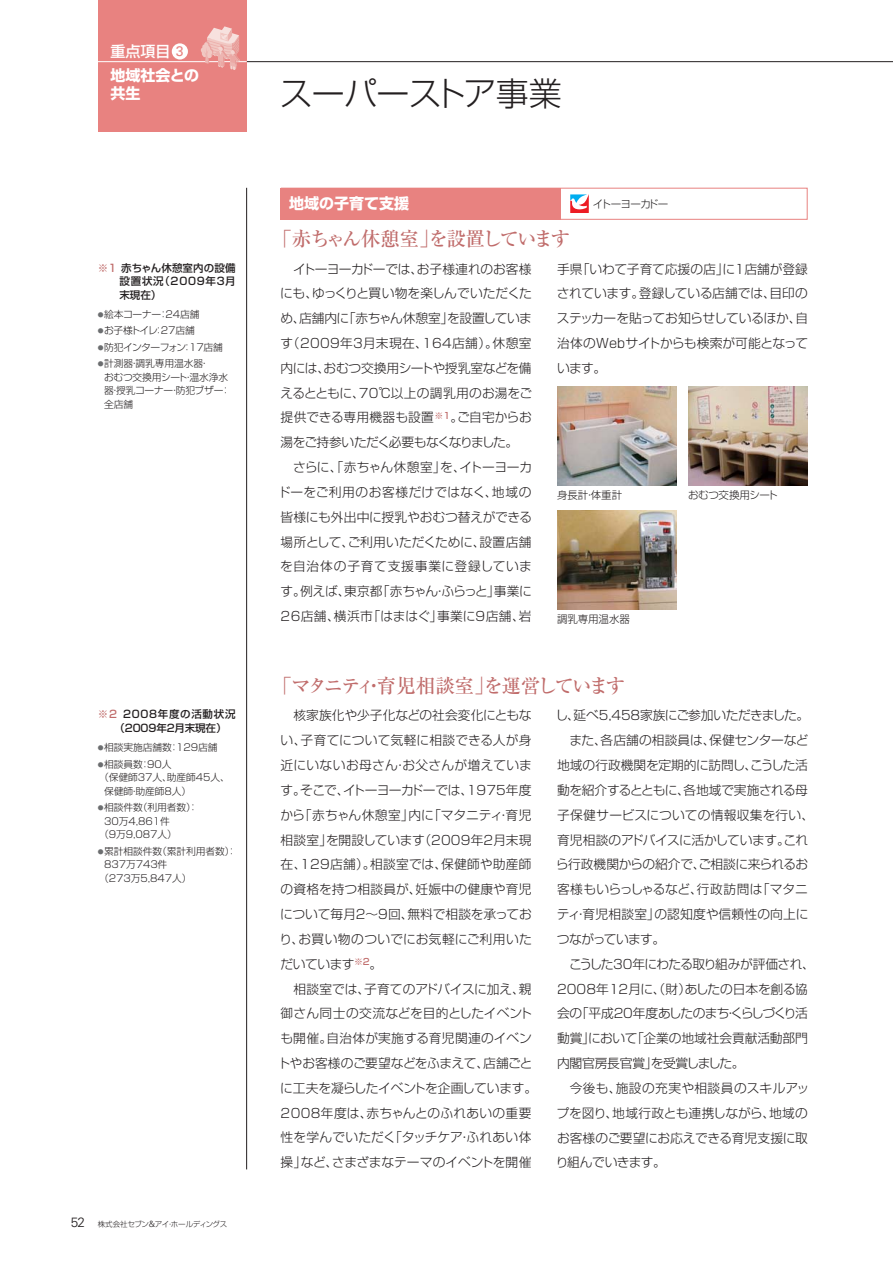
<style>
.page{position:relative;width:893px;height:1263px;background:#fff}
.page>*{position:absolute;margin:0;border:0;box-sizing:border-box;transform-origin:0 0}
.t1{font:33px "Shin Go Pro Light 90 pv RKSJ H";letter-spacing:-.025em;color:#231f20}
.t2{font:19.5px "Ryumin Pro Medium 90 pv RKSJ H";letter-spacing:-.1em;color:#c06c6b}
.t3{font:15px/18px "Shin Go Pro Bold 90 pv RKSJ H";color:#fff}
.t4{font:15px "Shin Go Pro Medium 90 pv RKSJ H";color:#fff}
.t5{font:12.75px/24.9px "Shin Go Pro Light 90 pv RKSJ H";letter-spacing:-.01em;color:#231f20;text-align:justify}
.t6{font:12.75px "Shin Go Pro Light 90 pv RKSJ H";letter-spacing:-.03em;color:#231f20}
.t7{font:12.75px "Shin Go Pro Light 90 pv RKSJ H";letter-spacing:-.04em;color:#231f20}
.t8{font:12.75px "Shin Go Pro Light 90 pv RKSJ H";letter-spacing:-.06em;color:#231f20}
.t9{font:12.75px "Shin Go Pro Light 90 pv RKSJ H";letter-spacing:-.035em;color:#231f20}
.t10{font:12.75px "Shin Go Pro Light 90 pv RKSJ H";letter-spacing:.015em;color:#231f20}
.t11{font:12.75px "Shin Go Pro Light 90 pv RKSJ H";letter-spacing:-.05em;color:#231f20}
.t12{font:12.75px "Shin Go Pro Light 90 pv RKSJ H";letter-spacing:.02em;color:#231f20}
.t13{font:12.75px "Shin Go Pro Light 90 pv RKSJ H";letter-spacing:.035em;color:#231f20}
.t14{font:12.75px "Shin Go Pro Light 90 pv RKSJ H";letter-spacing:-.045em;color:#231f20}
.t15{font:10.5px/13.5px "Shin Go Pro Medium 90 pv RKSJ H";letter-spacing:.01em;color:#231f20;text-align:justify}
.t16{font:10.5px/13.5px "Shin Go Pro Medium 90 pv RKSJ H";letter-spacing:.07em;color:#231f20}
.t17{font:10.5px "Shin Go Pro Light 90 pv RKSJ H";letter-spacing:-.02em;color:#231f20}
.t18{font:10.5px "Shin Go Pro Light 90 pv RKSJ H";letter-spacing:-.065em;color:#231f20}
.t19{font:9.75px/13.5px "Shin Go Pro Light 90 pv RKSJ H";letter-spacing:-.01em;color:#231f20}
.t20{font:9.75px "Shin Go Pro Light 90 pv RKSJ H";letter-spacing:-.04em;color:#231f20}
.t21{font:7.5px "Shin Go Pro Light 90 pv RKSJ H";letter-spacing:-.04em;color:#231f20}
.s1{font-family:"Univers LT Std";font-size:13.95px;color:#e88280}
.s2{color:#c06c6b}
.s3{font-size:5.85px;color:#6c6e70}
.s4{font-family:"Univers LT Std";font-weight:300;font-size:13.5px}
.s5{font-family:"Univers LT Std";font-weight:300;font-size:8.7px}
</style>
<div class="page">
<div style="left:281px;top:188px;width:280px;height:31px;background:#e88280"></div>
<div style="left:281px;top:188px;width:526px;height:32px;border:1px solid #e88280"></div>
<svg style="left:570px;top:194px;width:19px;height:19px"></svg>
<img style="left:557px;top:386px;width:120px;height:100px">
<img style="left:688px;top:386px;width:120px;height:100px">
<img style="left:557px;top:510px;width:120px;height:100px">
<hr style="left:247px;top:61px;width:646px;height:1px;background:#231f20">
<div style="left:98px;top:0;width:149px;height:132px;background:#e88280"></div>
<hr style="left:85px;top:61px;width:162px;height:1px;background:#fff">
<div style="left:172px;top:43px;width:16px;height:17px;background:#fff;border-radius:50%"></div>
<svg style="left:201px;top:26px;width:39px;height:44px"></svg>
<hr style="left:246px;top:188px;width:1px;height:981px;background:#231f20">
<p class="t4" style="left:111px;top:45px;width:75px">重点項目 <span class="s1">3</span></p>
<p class="t3" style="left:111px;top:69px;width:90px">地域社会との共生</p>
<h1 class="t1" style="left:280px;top:81px;width:283px">スーパーストア事業</h1>
<p class="t15" style="left:120px;top:262px;width:118px;text-indent:-22px"><span class="s2">※1</span> 赤ちゃん休憩室内の設備設置状況（2009年３月末現在）</p>
<p class="t19" style="left:98px;top:309px;width:103px"><span class="s3">●</span>絵本コーナー：24店舗</p>
<p class="t19" style="left:98px;top:325px;width:99px"><span class="s3">●</span>お子様トイレ：27店舗</p>
<p class="t20" style="left:98px;top:343px;width:127px"><span class="s3">●</span>防犯インターフォン：17店舗</p>
<p class="t19" style="left:104px;top:358px;width:128px;text-indent:-6px"><span class="s3">●</span>計測器・調乳専用温水器・<br>おむつ交換用シート・温水浄水器・授乳コーナー・防犯ブザー：全店舗</p>
<p class="t16" style="left:114px;top:709px;width:123px;text-indent:-17px"><span class="s2">※2</span> 2008年度の活動状況（2009年2月末現在）</p>
<p class="t19" style="left:98px;top:742px;width:121px"><span class="s3">●</span>相談実施店舗数：129店舗</p>
<p class="t19" style="left:98px;top:758px;width:75px"><span class="s3">●</span>相談員数：90人</p>
<p class="t19" style="left:99px;top:772px;width:132px">（保健師37人、助産師45人、</p>
<p class="t19" style="left:104px;top:785px;width:89px">保健師・助産師8人）</p>
<p class="t19" style="left:98px;top:802px;width:102px"><span class="s3">●</span>相談件数（利用者数）：</p>
<p class="t19" style="left:104px;top:815px;width:67px">30万4,861件</p>
<p class="t19" style="left:99px;top:829px;width:79px">（9万9,087人）</p>
<p class="t19" style="left:98px;top:845px;width:140px"><span class="s3">●</span>累計相談件数（累計利用者数）：</p>
<p class="t19" style="left:104px;top:859px;width:65px">837万743件</p>
<p class="t19" style="left:99px;top:872px;width:94px">（273万5,847人）</p>
<p class="t21" style="left:71px;top:1221px;width:158px"><span class="s4">52</span> 株式会社セブン<span class="s5">&amp;</span>アイ・ホールディングス</p>
<p class="t3" style="left:289px;top:197px;width:121px">地域の子育て支援</p>
<p class="t18" style="left:593px;top:200px;width:77px">イトーヨーカドー</p>
<h2 class="t2" style="left:272px;top:231px;width:299px">「赤ちゃん休憩室」を設置しています</h2>
<p class="t5" style="left:280px;top:258px;width:254px;text-indent:13px">イトーヨーカドーでは、お子様連れのお客様にも、ゆっくりと買い物を楽しんでいただくため、店舗内に「赤ちゃん休憩室」を設置しています（2009年3月末現在、164店舗）。休憩室内には、おむつ交換用シートや授乳室などを備えるとともに、70℃以上の調乳用のお湯をご提供できる専用機器も設置<sup>※1</sup>。ご自宅からお湯をご持参いただく必要もなくなりました。</p>
<p class="t5" style="left:278px;top:457px;width:256px;text-indent:15px">さらに、「赤ちゃん休憩室」を、イトーヨーカドーをご利用のお客様だけではなく、地域の皆様にも外出中に授乳やおむつ替えができる場所として、ご利用いただくために、設置店舗を自治体の子育て支援事業に登録しています。例えば、東京都「赤ちゃん・ふらっと」事業に26店舗、横浜市「はまはぐ」事業に9店舗、岩</p>
<p class="t5" style="left:557px;top:258px;width:253px">手県「いわて子育て応援の店」に1店舗が登録されています。登録している店舗では、目印のステッカーを貼ってお知らせしているほか、自治体のWebサイトからも検索が可能となっています。</p>
<p class="t17" style="left:557px;top:491px;width:67px">身長計・体重計</p>
<p class="t17" style="left:688px;top:491px;width:91px">おむつ交換用シート</p>
<p class="t17" style="left:557px;top:615px;width:74px">調乳専用温水器</p>
<h2 class="t2" style="left:272px;top:678px;width:354px">「マタニティ・育児相談室」を運営しています</h2>
<p class="t5" style="left:279px;top:705px;width:254px;text-indent:14px">核家族化や少子化などの社会変化にともない、子育てについて気軽に相談できる人が身近にいないお母さん・お父さんが増えています。そこで、イトーヨーカドーでは、1975年度から「赤ちゃん休憩室」内に「マタニティ・育児相談室」を開設しています（2009年2月末現在、129店舗）。相談室では、保健師や助産師の資格を持つ相談員が、妊娠中の健康や育児について毎月2～9回、無料で相談を承っており、お買い物のついでにお気軽にご利用いただいています<sup>※２</sup>。</p>
<p class="t5" style="left:278px;top:978px;width:261px;text-align:left;text-indent:16px">相談室では、子育てのアドバイスに加え、親御さん同士の交流などを目的としたイベントも開催。自治体が実施する育児関連のイベントやお客様のご要望などをふまえて、店舗ごとに工夫を凝らしたイベントを企画しています。<br>2008年度は、赤ちゃんとのふれあいの重要性を学んでいただく「タッチケア・ふれあい体操」など、さまざまなテーマのイベントを開催</p>
<p class="t6" style="left:556px;top:711px;width:255px">し、延べ5,458家族にご参加いただきました。</p>
<p class="t5" style="left:569px;top:730px;width:241px">また、各店舗の相談員は、保健センターなど</p>
<p class="t5" style="left:557px;top:754px;width:252px">地域の行政機関を定期的に訪問し、こうした活</p>
<p class="t6" style="left:557px;top:785px;width:252px">動を紹介するとともに、各地域で実施される母</p>
<p class="t12" style="left:557px;top:810px;width:259px">子保健サービスについての情報収集を行い、</p>
<p class="t9" style="left:557px;top:835px;width:253px">育児相談のアドバイスに活かしています。これ</p>
<p class="t7" style="left:556px;top:860px;width:254px">ら行政機関からの紹介で、ご相談に来られるお</p>
<p class="t5" style="left:557px;top:879px;width:252px">客様もいらっしゃるなど、行政訪問は「マタニ</p>
<p class="t10" style="left:557px;top:909px;width:253px">ティ・育児相談室」の認知度や信頼性の向上に</p>
<p class="t14" style="left:557px;top:934px;width:110px">つながっています。</p>
<p class="t11" style="left:569px;top:959px;width:247px">こうした30年にわたる取り組みが評価され、</p>
<p class="t5" style="left:557px;top:978px;width:252px">2008年12月に、（財）あしたの日本を創る協</p>
<p class="t8" style="left:557px;top:1009px;width:252px">会の「平成20年度あしたのまち・くらしづくり活</p>
<p class="t5" style="left:557px;top:1028px;width:252px">動賞」において「企業の地域社会貢献活動部門</p>
<p class="t5" style="left:557px;top:1052px;width:189px">内閣官房長官賞」を受賞しました。</p>
<p class="t13" style="left:570px;top:1083px;width:241px">今後も、施設の充実や相談員のスキルアッ</p>
<p class="t5" style="left:556px;top:1102px;width:253px">プを図り、地域行政とも連携しながら、地域の</p>
<p class="t5" style="left:557px;top:1127px;width:252px">お客様のご要望にお応えできる育児支援に取</p>
<p class="t7" style="left:556px;top:1158px;width:111px">り組んでいきます。</p>
</div>
